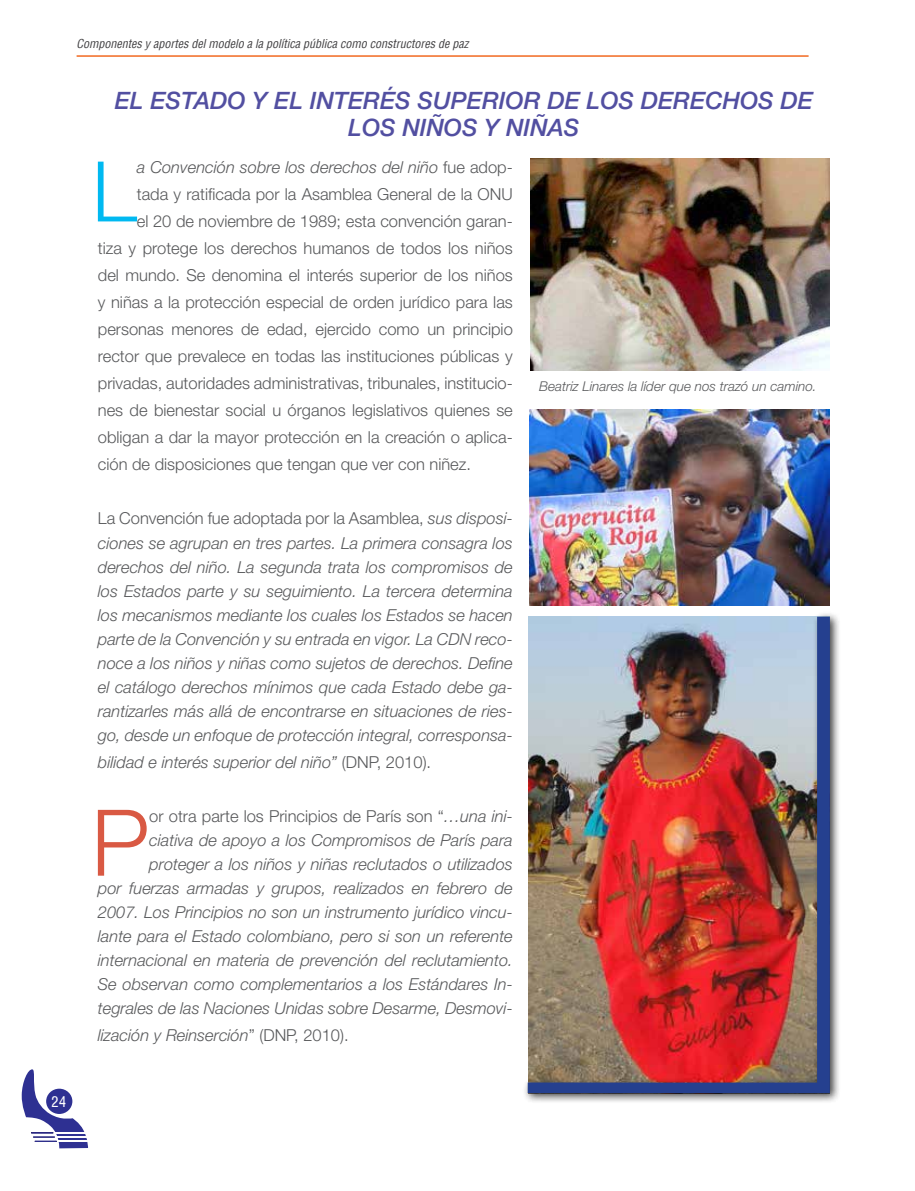
<style>
.page{position:relative;width:915px;height:1191px;background:#fff}
.page>*{position:absolute;margin:0;border:0;box-sizing:border-box;transform-origin:0 0}
.t1{font:300 92.1px "Helvetica Neue LT Std";color:#d95943}
.t2{font:300 83.7px "Helvetica Neue LT Std";color:#00b9f1}
.t3{font:italic 500 24px "Helvetica Neue LT Std";color:#524fa1}
.t4{font:italic 300 16.5px/24px "Helvetica Neue LT Std";color:#58595b;text-align:justify}
.t5{font:300 16.5px "Helvetica Neue LT Std";color:#58595b}
.t6{font:100 condensed 16.5px "Helvetica";color:#fff}
.t7{font:italic 300 13.5px "Helvetica Neue LT Std";color:#58595b}
.t8{font:italic condensed 12px "Helvetica";color:#414042}
.s1{font-style:normal}
</style>
<div class="page">
<svg style="left:21px;top:1069px;width:67px;height:79px"></svg>
<hr style="left:77px;top:55px;width:731px;height:2px;background:#f26921">
<img style="left:529px;top:410px;width:300px;height:195px">
<img style="left:530px;top:159px;width:299px;height:211px">
<div style="left:522px;top:611px;width:319px;height:493px;background:#000;opacity:.75"></div>
<img style="left:527px;top:617px;width:302px;height:476px">
<p class="t8" style="left:76px;top:36px;width:393px">Componentes y aportes del modelo a la política pública como constructores de paz</p>
<h3 class="t3" style="left:115px;top:86px;width:98px">EL ESTADO</h3>
<h3 class="t3" style="left:252px;top:86px;width:128px">Y EL IN TERÉS</h3>
<h3 class="t3" style="left:417px;top:86px;width:18px">SUP</h3>
<h3 class="t3" style="left:466px;top:86px;width:31px">ERIOR</h3>
<h3 class="t3" style="left:547px;top:86px;width:56px">DE LOS</h3>
<h3 class="t3" style="left:640px;top:86px;width:83px">DERECHOS</h3>
<h3 class="t3" style="left:780px;top:86px;width:34px">DE</h3>
<h3 class="t3" style="left:348px;top:113px;width:17px">LOS</h3>
<h3 class="t3" style="left:402px;top:113px;width:163px">NIÑOS Y NIÑAS</h3>
<h2 class="t2" style="left:92px;top:140px;width:46px">L</h2>
<p class="t4" style="left:137px;top:155px;width:377px">a Convención sobre los derechos del niño <span class="s1">fue adop-</span></p>
<p class="t5" style="left:137px;top:184px;width:377px">tada y ratificada por la Asamblea General de la ONU</p>
<p class="t5" style="left:137px;top:211px;width:377px">el 20 de noviembre de 1989; esta convención garan-</p>
<p class="t5" style="left:98px;top:238px;width:416px">tiza y protege los derechos humanos de todos los niños</p>
<p class="t5" style="left:98px;top:265px;width:416px">del mundo. Se denomina el interés superior de los niños</p>
<p class="t5" style="left:98px;top:292px;width:416px">y niñas a la protección especial de orden jurídico para las</p>
<p class="t5" style="left:98px;top:319px;width:416px">personas menores de edad, ejercido como un principio</p>
<p class="t5" style="left:98px;top:346px;width:416px">rector que prevalece en todas las instituciones públicas y</p>
<p class="t5" style="left:98px;top:373px;width:416px">privadas, autoridades administrativas, tribunales, institucio-</p>
<p class="t5" style="left:98px;top:400px;width:416px">nes de bienestar social u órganos legislativos quienes se</p>
<p class="t5" style="left:98px;top:427px;width:416px">obligan a dar la mayor protección en la creación o aplica-</p>
<p class="t5" style="left:98px;top:454px;width:374px">ción de disposiciones que tengan que ver con niñez.</p>
<p class="t4" style="left:98px;top:506px;width:416px"><span class="s1">La Convención fue adoptada por la Asamblea,</span> sus disposi&shy;ciones se agrupan en tres partes. La primera consagra los derechos del niño. La segunda trata los compromisos de los Estados parte y su seguimiento. La tercera determina los mecanismos mediante los cuales los Estados se hacen parte de la Convención y su entrada en vigor. La CDN reco&shy;noce a los niños y niñas como sujetos de derechos. Define el catálogo derechos mínimos que cada Estado debe ga&shy;rantizarles más allá de encontrarse en situaciones de ries&shy;go, desde un enfoque de protección integral, corresponsa-</p>
<p class="t4" style="left:98px;top:749px;width:335px">bilidad e interés superior del niño” <span class="s1">(DNP, 2010).</span></p>
<h1 class="t1" style="left:91px;top:786px;width:60px">P</h1>
<p class="t7" style="left:539px;top:378px;width:279px">Beatriz Linares la líder que nos trazó un camino.</p>
<p class="t4" style="left:98px;top:803px;width:416px;text-align:right"><span class="s1">or otra parte los Principios de París son “</span>…una ini-<br>ciativa de apoyo a los Compromisos de París para proteger a los niños y niñas reclutados o utilizados<br>por fuerzas armadas y grupos, realizados en febrero de 2007. Los Principios no son un instrumento jurídico vincu&shy;lante para el Estado colombiano, pero si son un referente internacional en materia de prevención del reclutamiento.<br>Se observan como complementarios a los Estándares In&shy;tegrales de las Naciones Unidas sobre Desarme, Desmovi-</p>
<p class="t4" style="left:98px;top:1022px;width:252px">lización y Reinserción<span class="s1">” (DNP, 2010).</span></p>
<p class="t6" style="left:51px;top:1094px;width:16px">24</p>
</div>
